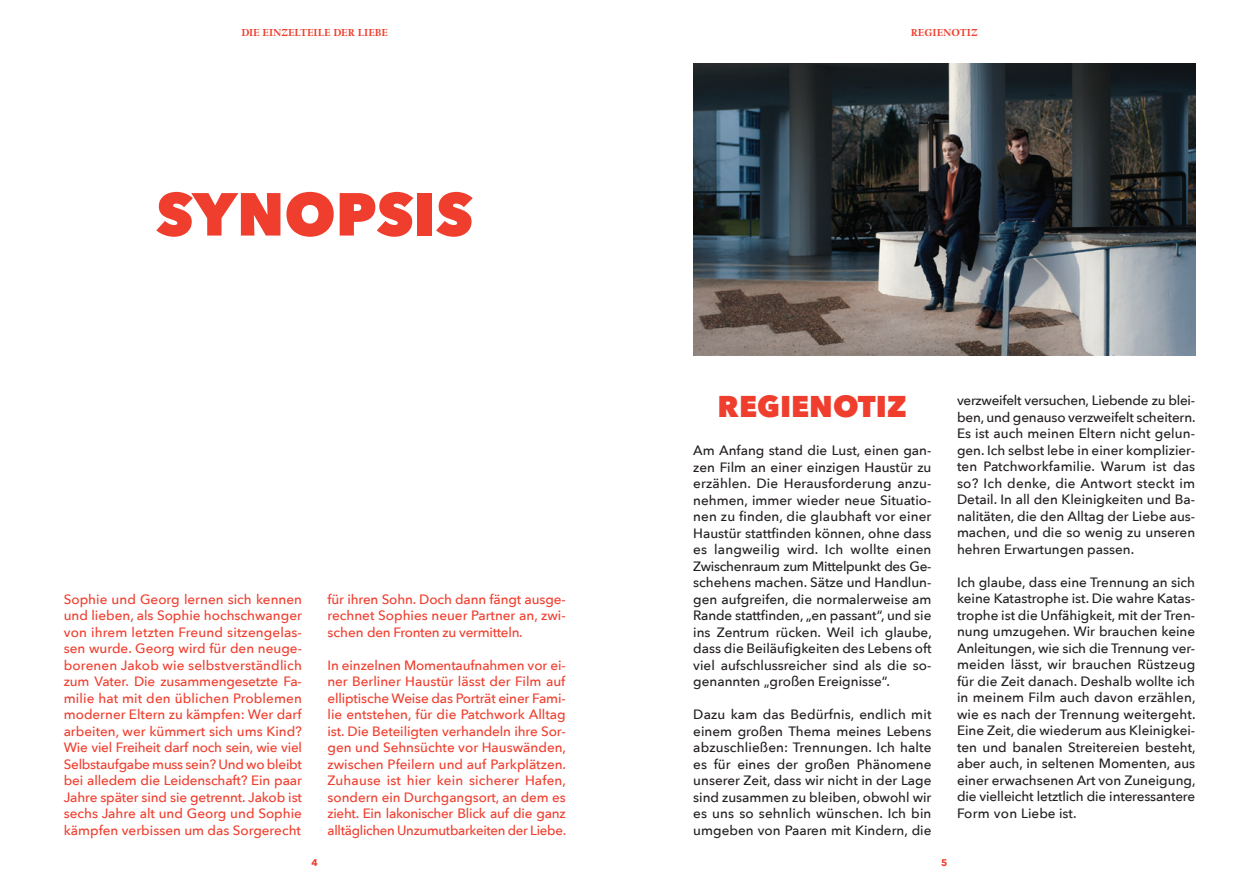
<style>
.page{position:relative;width:1259px;height:893px;background:#fff}
.page>*{position:absolute;margin:0;border:0;box-sizing:border-box;transform-origin:0 0}
.t1{font:800 60px "Avenir Next";color:#ef3e2e}
.t2{font:800 30px "Avenir Next";color:#ef3e2e}
.t3{font:500 13.5px/16.5px "Avenir Next";color:#231f20;text-align:justify}
.t4{font:500 13.5px/16.5px "Avenir Next";letter-spacing:-.01em;color:#ef3e2e;text-align:justify}
.t5{font:700 10.5px "Lomba";letter-spacing:.065em;color:#ef3e2e}
.t6{font:700 9.75px "Avenir Next";color:#ef3e2e}
</style>
<div class="page">
<img style="left:693px;top:64px;width:502px;height:292px">
<p class="t5" style="left:241px;top:26px;width:148px">DIE EINZELTEILE DER LIEBE</p>
<p class="t5" style="left:911px;top:26px;width:68px">REGIENOTIZ</p>
<h1 class="t1" style="left:156px;top:177px;width:254px">SYNOPSIS</h1>
<p class="t4" style="left:64px;top:591px;width:240px">Sophie und Georg lernen sich kennen und lieben, als Sophie hochschwanger von ihrem letzten Freund sitzengelas&shy;sen wurde. Georg wird für den neuge&shy;borenen Jakob wie selbstverständlich zum Vater. Die zusammengesetzte Fa&shy;milie hat mit den üblichen Problemen moderner Eltern zu kämpfen: Wer darf arbeiten, wer kümmert sich ums Kind?<br>Wie viel Freiheit darf noch sein, wie viel Selbstaufgabe muss sein? U nd wo bleibt bei alledem die Leidenschaft? Ein paar Jahre später sind sie getrennt. Jakob ist sechs Jahre alt und Georg und Sophie kämpfen verbissen um das Sorgerecht</p>
<p class="t4" style="left:327px;top:590px;width:240px">für ihren Sohn. Doch dann fängt ausge&shy;rechnet Sophies neuer Partner an, zwi&shy;schen den Fronten zu vermitteln.</p>
<p class="t4" style="left:327px;top:656px;width:240px">I n einzelnen Momentaufnahmen vor ei&shy;ner Berliner Haustür lässt der Film auf elliptische Weise das Porträt einer Fami&shy;lie entstehen, für die Patchwork Alltag ist. Die Beteiligten verhandeln ihre Sor&shy;gen und Sehnsüchte vor Hauswänden, zwischen Pfeilern und auf Parkplätzen.<br>Zuhause ist hier kein sicherer Hafen, sondern ein Durchgangsort, an dem es zieht. Ein lakonischer Blick auf die ganz alltäglichen U nzumutbarkeiten der Liebe.</p>
<h2 class="t2" style="left:717px;top:388px;width:158px">REGIEN OTIZ</h2>
<p class="t3" style="left:693px;top:442px;width:240px">Am Anfang stand die Lust, einen gan&shy;zen Film an einer einzigen Haustür zu erzählen. Die Herausforderung anzu&shy;nehmen, immer wieder neue Situatio&shy;nen zu finden, die glaubhaft vor einer Haustür stattfinden können, ohne dass es langweilig wird. Ich wollte einen Zwischenraum zum Mittelpunkt des Ge&shy;schehens machen. Sätze und Handlun&shy;gen aufgreifen, die normalerweise am Rande stattfinden, „en passant“, und sie ins Zentrum rücken. Weil ich glaube, dass die Beiläufigkeiten des Lebens oft viel aufschlussreicher sind als die so&shy;genannten „großen Ereignisse“.</p>
<p class="t3" style="left:693px;top:706px;width:240px">Dazu kam das Bedürfnis, endlich mit einem großen Thema meines Lebens abzuschließen: Trennungen. Ich halte es für eines der großen Phänomene unserer Zeit, dass wir nicht in der Lage sind zusammen zu bleiben, obwohl wir es uns so sehnlich wünschen. Ich bin umgeben von Paaren mit Kindern, die</p>
<p class="t6" style="left:311px;top:857px;width:8px">4</p>
<p class="t6" style="left:941px;top:857px;width:8px">5</p>
<p class="t3" style="left:957px;top:392px;width:240px">verzweifelt versuchen, Liebende zu blei&shy;ben, und genauso verzweifelt scheitern.<br>Es ist auch meinen Eltern nicht gelun&shy;gen. Ich selbst lebe in einer komplizier&shy;ten Patchworkfamilie. Warum ist das so? I ch denke, die Antwort steckt im Detail. I n all den Kleinigkeiten und Ba&shy;nalitäten, die den Alltag der Liebe aus&shy;machen, und die so wenig zu unseren hehren Erwartungen passen.</p>
<p class="t3" style="left:957px;top:574px;width:240px">Ich glaube, dass eine Trennung an sich keine Katastrophe ist. Die wahre Katas&shy;trophe ist die U nfähigkeit, mit der Tren&shy;nung umzugehen. Wir brauchen keine Anleitungen, wie sich die Trennung ver&shy;meiden lässt, wir brauchen Rüstzeug für die Zeit danach. Deshalb wollte ich in meinem Film auch davon erzählen, wie es nach der Trennung weitergeht.<br>Eine Zeit, die wiederum aus Kleinigkei&shy;ten und banalen Streitereien besteht, aber auch, in seltenen Momenten, aus einer erwachsenen Art von Zuneigung, die vielleicht letztlich die interessantere Form von Liebe ist.</p>
</div>
